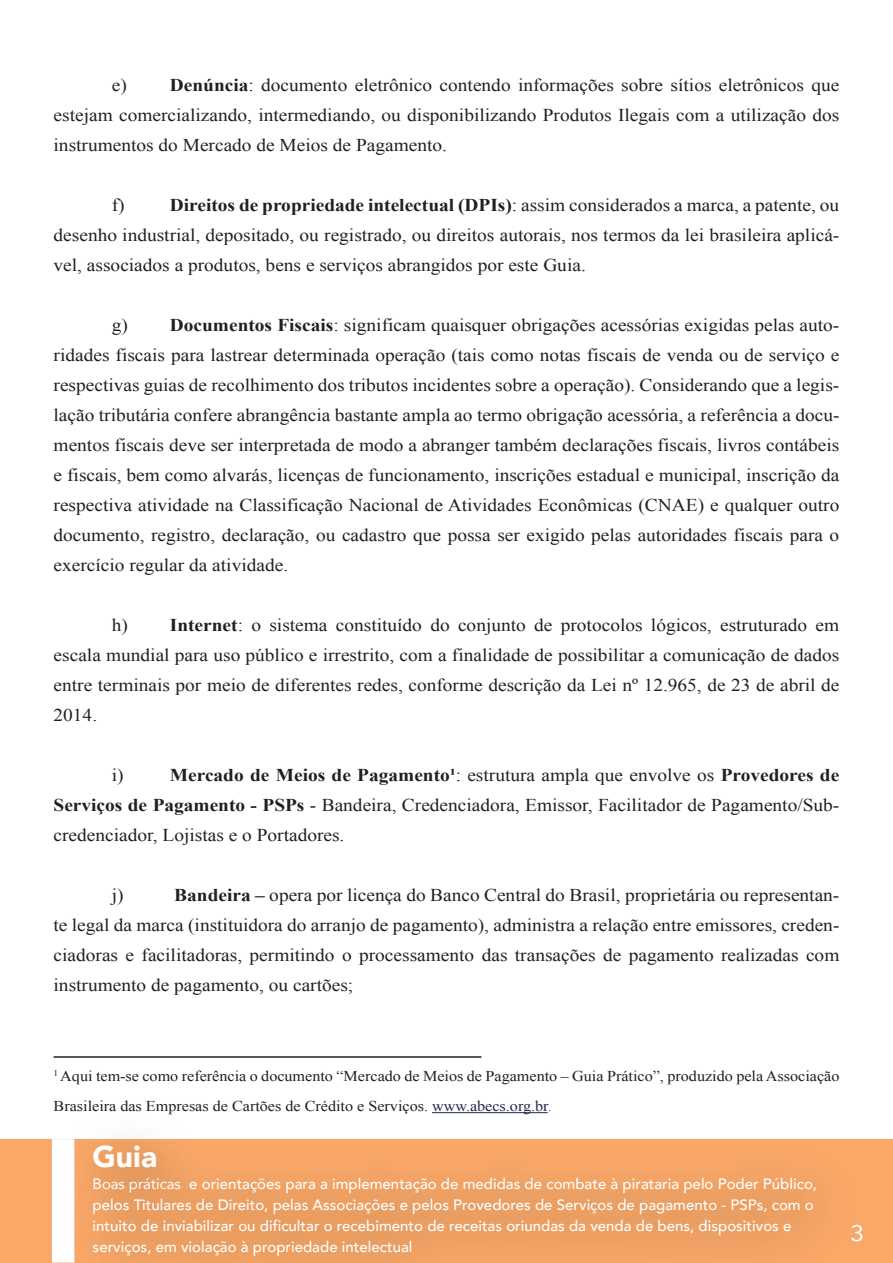
<style>
.page{position:relative;width:893px;height:1263px;background:#fff}
.page>*{position:absolute;margin:0;border:0;box-sizing:border-box;transform-origin:0 0}
.t1{font:900 30px "Avenir";color:#fff}
.t2{font:22.5px "Avenir";color:#fff;scale:1.08 1}
.t3{font:18px/30px "Times New Roman";color:#231f20;text-align:justify;scale:1.08 1}
.t4{font:500 15px/21px "Avenir";color:#fff}
.t5{font:15px/30px "Times New Roman";color:#231f20;scale:1.08 1}
.s1{font-weight:700}
.s2{color:#1f284e}
.s3{color:#3d74ba}
.s4{font-weight:400}
</style>
<div class="page">
<div style="left:0;top:1139px;width:893px;height:123px;background:#f9a868"></div>
<img style="left:37px;top:1139px;width:856px;height:124px">
<hr style="left:432px;top:1112px;width:116px;height:1px;background:#1f284e">
<hr style="left:54px;top:1056px;width:427px;height:2px;background:#231f20">
<p class="t3" style="left:54px;top:70px;width:729px;text-indent:58px">e) <span class="s1">Denúncia</span>: documento eletrônico contendo informações sobre sítios eletrônicos que estejam comercializando, intermediando, ou disponibilizando Produtos Ilegais com a utilização dos instrumentos do Mercado de Meios de Pagamento.</p>
<p class="t3" style="left:54px;top:190px;width:729px;text-indent:116px"><span class="s1">Direitos de propriedade intelectual (DPIs)</span>: assim considerados a marca, a patente, ou desenho industrial, depositado, ou registrado, ou direitos autorais, nos termos da lei brasileira aplicá&shy;vel, associados a produtos, bens e serviços abrangidos por este Guia.</p>
<p class="t3" style="left:112px;top:190px;width:13px">f)</p>
<p class="t3" style="left:54px;top:310px;width:729px;text-indent:58px">g) <span class="s1">Documentos Fiscais</span>: significam quaisquer obrigações acessórias exigidas pelas auto&shy;ridades fiscais para lastrear determinada operação (tais como notas fiscais de venda ou de serviço e respectivas guias de recolhimento dos tributos incidentes sobre a operação). Considerando que a legis&shy;lação tributária confere abrangência bastante ampla ao termo obrigação acessória, a referência a docu&shy;mentos fiscais deve ser interpretada de modo a abranger também declarações fiscais, livros contábeis e fiscais, bem como alvarás, licenças de funcionamento, inscrições estadual e municipal, inscrição da respectiva atividade na Classificação Nacional de Atividades Econômicas (CNAE) e qualquer outro documento, registro, declaração, ou cadastro que possa ser exigido pelas autoridades fiscais para o exercício regular da atividade.</p>
<p class="t3" style="left:54px;top:610px;width:729px;text-indent:58px">h) <span class="s1">Internet</span>: o sistema constituído do conjunto de protocolos lógicos, estruturado em escala mundial para uso público e irrestrito, com a finalidade de possibilitar a comunicação de dados entre terminais por meio de diferentes redes, conforme descrição da Lei nº 12.965, de 23 de abril de 2014.</p>
<p class="t3" style="left:54px;top:760px;width:729px;text-indent:116px"><span class="s1">Mercado de Meios de Pagamento¹</span>: estrutura ampla que envolve os <span class="s1">Provedores de Serviços de Pagamento - PSPs</span> - Bandeira, Credenciadora, Emissor, Facilitador de Pagamento/Sub&shy;credenciador, Lojistas e o Portadores.</p>
<p class="t3" style="left:112px;top:760px;width:12px">i)</p>
<p class="t3" style="left:112px;top:880px;width:12px">j)</p>
<p class="t3" style="left:54px;top:880px;width:729px;text-indent:121px"><span class="s1">Bandeira –</span> opera por licença do Banco Central do Brasil, proprietária ou representan&shy;te legal da marca (instituidora do arranjo de pagamento), administra a relação entre emissores, creden&shy;ciadoras e facilitadoras, permitindo o processamento das transações de pagamento realizadas com instrumento de pagamento, ou cartões;</p>
<p class="t5" style="left:54px;top:1061px;width:729px"><sup>1</sup> Aqui tem-se como referência o documento “Mercado de Meios de Pagamento – Guia Prático”, produzido pela Associação<br>Brasileira das Empresas de Cartões de Crédito e Serviços. <span class="s2">www.abecs.org.br</span><span class="s3">.</span></p>
<h1 class="t1" style="left:93px;top:1131px;width:66px">Guia</h1>
<p class="t4" style="left:93px;top:1172px;width:726px"><span class="s4">Boas práticas</span> e orientações para a implementação de medidas de combate à pirataria pelo Poder Público, pelos Titulares de Direito, pelas Associações e pelos Provedores de Serviços de pagamento - PSPs, com o intuito de inviabilizar ou dificultar o recebimento de receitas oriundas da venda de bens, dispositivos e serviços, em violação à propriedade intelectual</p>
<p class="t2" style="left:850px;top:1215px;width:14px">3</p>
</div>
